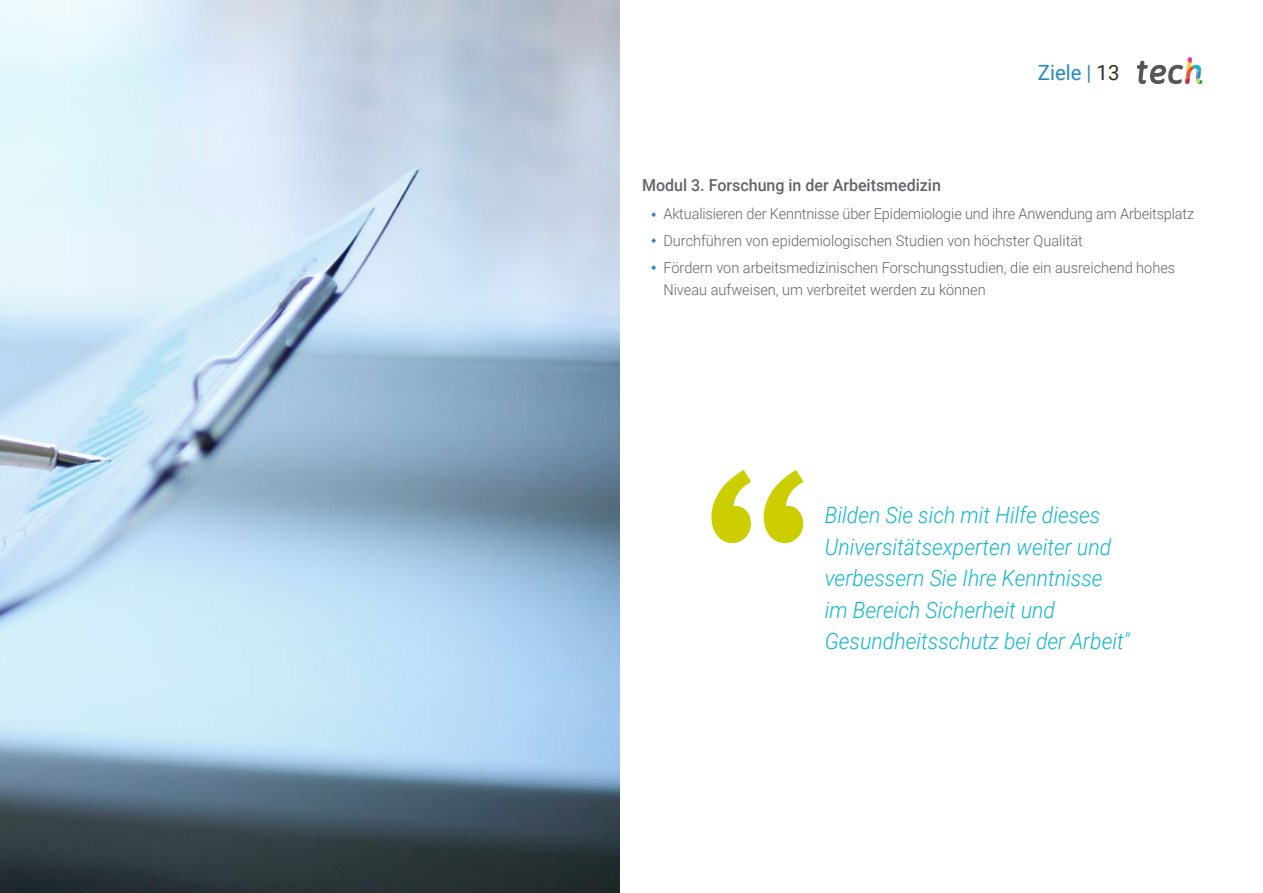
<style>
.page{position:relative;width:1263px;height:893px;background:#fff}
.page>*{position:absolute;margin:0;border:0;box-sizing:border-box;transform-origin:0 0}
.t1{font:italic 300 22.5px/31.5px "Roboto";color:#0fb6cf;scale:.94 1}
.t2{font:21px "Roboto";color:#2488c9}
.t3{font:500 16.5px "Roboto";color:#61646a}
.t4{font:300 15px/26.7px "Roboto";color:#61646a}
.s1{color:#312e20}
</style>
<div class="page">
<svg style="left:1137px;top:57px;width:65px;height:27px"></svg>
<svg style="left:711px;top:470px;width:92px;height:73px"></svg>
<img style="left:0;top:0;width:620px;height:893px">
<h2 class="t2" style="left:1038px;top:57px;width:83px">Ziele | <span class="s1">13</span></h2>
<p class="t3" style="left:642px;top:173px;width:300px">Modul 3. Forschung in der Arbeitsmedizin</p>
<p class="t4" style="left:663px;top:200px;width:532px">Aktualisieren der Kenntnisse über Epidemiologie und ihre Anwendung am Arbeitsplatz<br>Durchführen von epidemiologischen Studien von höchster Qualität<br>Fördern von arbeitsmedizinischen Forschungsstudien, die ein ausreichend hohes</p>
<p class="t4" style="left:663px;top:276px;width:324px">Niveau aufweisen, um verbreitet werden zu können</p>
<h1 class="t1" style="left:825px;top:499px;width:326px">Bilden Sie sich mit Hilfe dieses<br>Universitätsexperten weiter und verbessern Sie Ihre Kenntnisse im Bereich Sicherheit und<br>Gesundheitsschutz bei der Arbeit″</h1>
</div>
